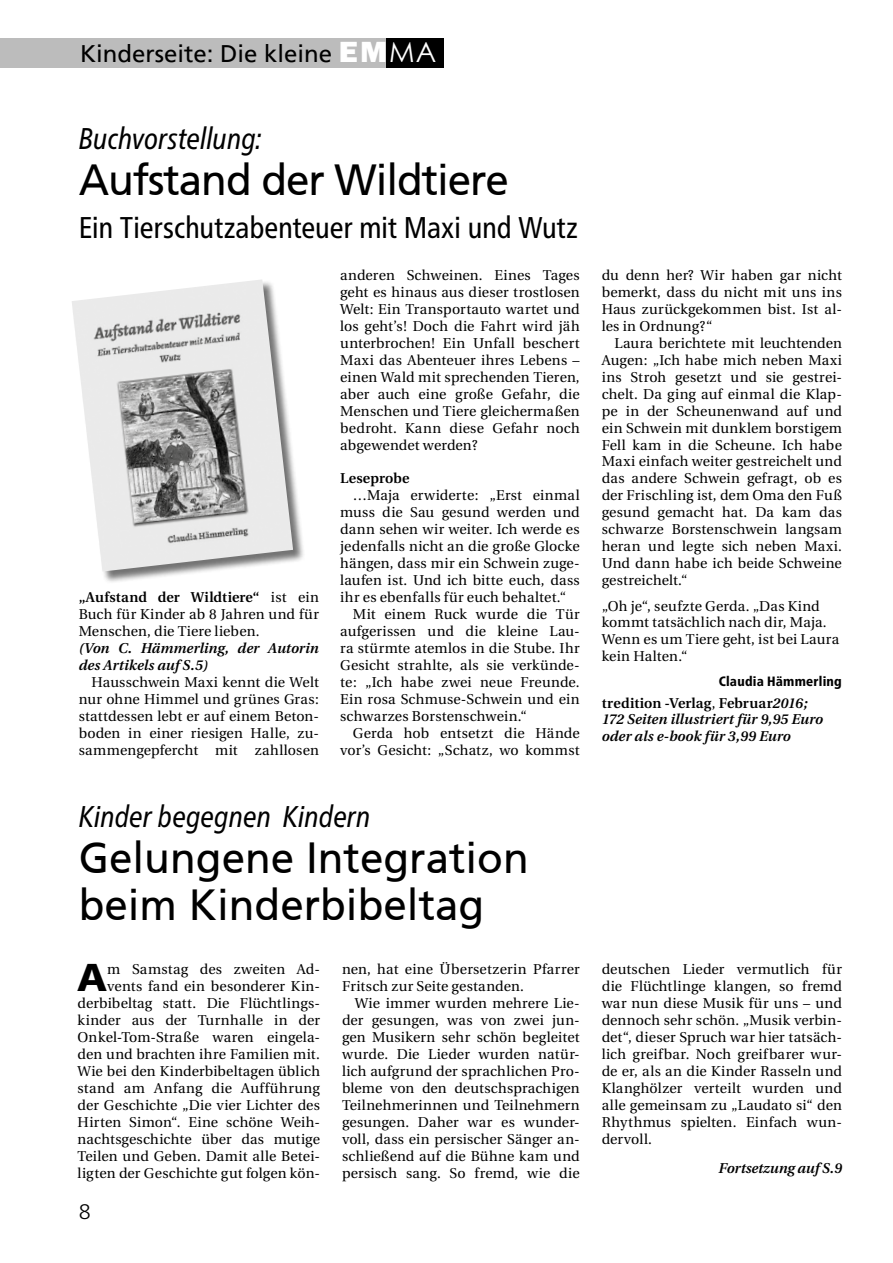
<style>
.page{position:relative;width:893px;height:1263px;background:#fff}
.page>*{position:absolute;margin:0;border:0;box-sizing:border-box;transform-origin:0 0}
.t1{font:43.5px/46.5px "Frutiger CE";color:#000}
.t2{font:43.5px "Frutiger CE";letter-spacing:-.025em;color:#000}
.t3{font:900 38.55px "Frutiger CE";color:#000}
.t4{font:italic condensed 30px "Frutiger Neue LT Pro";letter-spacing:-.005em;color:#000}
.t5{font:condensed 30px "Frutiger Neue LT Pro";letter-spacing:-.01em;color:#000}
.t6{font:24px "Frutiger LT";color:#000}
.t7{font:300 21px "Frutiger Neue LT Pro";color:#000}
.t8{font:14.25px/17px "Utopia";letter-spacing:.01em;color:#000;text-align:justify}
.t9{font:italic 600 14.25px/17px "Utopia";letter-spacing:.005em;color:#000}
.t10{font:600 14.25px "Utopia";letter-spacing:.01em;color:#000}
.t11{font:800 condensed 13.5px "Frutiger Neue LT Pro";letter-spacing:.02em;color:#000}
.s1{font-family:"Franklin Gothic";font-weight:800;font-size:30px;color:#fff}
.s2{font-family:"Century Gothic";font-size:27.75px;color:#fff}
.s3{font-weight:600}
.s4{font-style:normal}
.s5{font-weight:400;font-style:normal}
</style>
<div class="page">
<div style="left:0;top:38px;width:443px;height:30px;background:#bcbcbc"></div>
<div style="left:386px;top:38px;width:57px;height:30px;background:#000"></div>
<div style="left:72px;top:280px;width:233px;height:303px;background:#000;opacity:.55"></div>
<img style="left:72px;top:279px;width:221px;height:292px">
<h3 class="t6" style="left:80px;top:39px;width:358px">Kinderseite: Die kleine <span class="s1">EM</span><span class="s2">MA</span></h3>
<h3 class="t4" style="left:79px;top:120px;width:185px">Buchvorstellung:</h3>
<h1 class="t2" style="left:79px;top:155px;width:432px">Aufstand der Wildtiere</h1>
<h3 class="t5" style="left:79px;top:210px;width:501px">Ein Tierschutzabenteuer mit Maxi und Wutz</h3>
<p class="t8" style="left:79px;top:589px;width:242px"><span class="s3">„Aufstand der Wildtiere“</span> ist ein Buch für Kinder ab 8 Jahren und für Menschen, die Tiere lieben.</p>
<p class="t9" style="left:79px;top:640px;width:242px">(Von C. Hämmerling, der Autorin des Artikels auf S.5)</p>
<p class="t8" style="left:79px;top:674px;width:242px;text-indent:13px">Hausschwein Maxi kennt die Welt nur ohne Himmel und grünes Gras: stattdessen lebt er auf einem Beton&shy;boden in einer riesigen Halle, zu&shy;sammengepfercht mit zahllosen</p>
<p class="t8" style="left:340px;top:267px;width:241px">anderen Schweinen. Eines Tages geht es hinaus aus dieser trostlosen Welt: Ein Transportauto wartet und los geht’s! Doch die Fahrt wird jäh unterbrochen! Ein Unfall beschert Maxi das Abenteuer ihres Lebens – einen Wald mit sprechenden Tieren, aber auch eine große Gefahr, die Menschen und Tiere gleichermaßen bedroht. Kann diese Gefahr noch abgewendet werden?</p>
<p class="t10" style="left:340px;top:470px;width:71px">Leseprobe</p>
<p class="t8" style="left:353px;top:487px;width:228px">…Maja erwiderte: „Erst einmal</p>
<p class="t8" style="left:340px;top:504px;width:241px">muss die Sau gesund werden und</p>
<p class="t8" style="left:340px;top:521px;width:241px">dann sehen wir weiter. Ich werde es</p>
<p class="t8" style="left:340px;top:538px;width:241px">jedenfalls nicht an die große Glocke</p>
<p class="t8" style="left:340px;top:555px;width:241px">hängen, dass mir ein Schwein zuge-</p>
<p class="t8" style="left:340px;top:572px;width:241px">laufen ist. Und ich bitte euch, dass</p>
<p class="t8" style="left:340px;top:589px;width:228px">ihr es ebenfalls für euch behaltet.“</p>
<p class="t8" style="left:353px;top:606px;width:228px">Mit einem Ruck wurde die Tür</p>
<p class="t8" style="left:340px;top:623px;width:241px">aufgerissen und die kleine Lau-</p>
<p class="t8" style="left:340px;top:640px;width:241px">ra stürmte atemlos in die Stube. Ihr</p>
<p class="t8" style="left:340px;top:657px;width:241px">Gesicht strahlte, als sie verkünde-</p>
<p class="t8" style="left:340px;top:674px;width:241px">te: „Ich habe zwei neue Freunde.</p>
<p class="t8" style="left:340px;top:691px;width:241px">Ein rosa Schmuse-Schwein und ein</p>
<p class="t8" style="left:340px;top:708px;width:188px">schwarzes Borstenschwein.“</p>
<p class="t8" style="left:353px;top:724px;width:228px">Gerda hob entsetzt die Hände</p>
<p class="t8" style="left:340px;top:741px;width:241px">vor’s Gesicht: „Schatz, wo kommst</p>
<h3 class="t4" style="left:79px;top:799px;width:293px">Kinder begegnen Kindern</h3>
<h1 class="t1" style="left:79px;top:835px;width:452px">Gelungene Integration beim Kinderbibeltag</h1>
<h2 class="t3" style="left:77px;top:955px;width:31px">A</h2>
<p class="t8" style="left:342px;top:961px;width:239px">nen, hat eine Übersetzerin Pfarrer<br>Fritsch zur Seite gestanden.</p>
<p class="t8" style="left:342px;top:995px;width:239px;text-indent:13px">Wie immer wurden mehrere Lie&shy;der gesungen, was von zwei jun&shy;gen Musikern sehr schön begleitet wurde. Die Lieder wurden natür&shy;lich aufgrund der sprachlichen Pro&shy;bleme von den deutschsprachigen Teilnehmerinnen und Teilnehmern gesungen. Daher war es wunder&shy;voll, dass ein persischer Sänger an&shy;schließend auf die Bühne kam und persisch sang. So fremd, wie die</p>
<p class="t8" style="left:78px;top:961px;width:244px;text-align:right">m Samstag des zweiten Ad&shy;vents fand ein besonderer Kin&shy;derbibeltag statt. Die Flüchtlings&shy;kinder aus der Turnhalle in der Onkel-Tom-Straße waren eingela&shy;den und brachten ihre Familien mit.<br>Wie bei den Kinderbibeltagen üblich stand am Anfang die Aufführung der Geschichte „Die vier Lichter des Hirten Simon“. Eine schöne Weih&shy;nachtsgeschichte über das mutige Teilen und Geben. Damit alle Betei&shy;ligten der Geschichte gut folgen kön-</p>
<h3 class="t7" style="left:79px;top:1199px;width:14px">8</h3>
<p class="t8" style="left:602px;top:267px;width:242px">du denn her? Wir haben gar nicht bemerkt, dass du nicht mit uns ins Haus zurückgekommen bist. Ist al&shy;les in Ordnung?“</p>
<p class="t8" style="left:602px;top:335px;width:242px;text-indent:13px">Laura berichtete mit leuchtenden Augen: „Ich habe mich neben Maxi ins Stroh gesetzt und sie gestrei&shy;chelt. Da ging auf einmal die Klap&shy;pe in der Scheunenwand auf und ein Schwein mit dunklem borstigem Fell kam in die Scheune. Ich habe Maxi einfach weiter gestreichelt und das andere Schwein gefragt, ob es der Frischling ist, dem Oma den Fuß gesund gemacht hat. Da kam das schwarze Borstenschwein langsam heran und legte sich neben Maxi.<br>Und dann habe ich beide Schweine gestreichelt.“</p>
<p class="t8" style="left:602px;top:597px;width:239px;text-align:left">„Oh je“, seufzte Gerda. „Das Kind kommt tatsächlich nach dir, Maja.<br>Wenn es um Tiere geht, ist bei Laura kein Halten.“</p>
<p class="t11" style="left:719px;top:674px;width:125px">Claudia Hämmerling</p>
<p class="t9" style="left:602px;top:694px;width:223px"><span class="s4">tredition -Verlag</span><span class="s5">,</span> <span class="s4">Februar</span>2016;<br>172 Seiten illustriert für 9,95 Euro oder als e-book für 3,99 Euro</p>
<p class="t8" style="left:602px;top:961px;width:242px">deutschen Lieder vermutlich für die Flüchtlinge klangen, so fremd war nun diese Musik für uns – und dennoch sehr schön. „Musik verbin&shy;det“, dieser Spruch war hier tatsäch&shy;lich greifbar. Noch greifbarer wur&shy;de er, als an die Kinder Rasseln und Klanghölzer verteilt wurden und alle gemeinsam zu „Laudato si“ den Rhythmus spielten. Einfach wun&shy;dervoll.</p>
<p class="t9" style="left:719px;top:1160px;width:125px">Fortsetzung auf S.9</p>
</div>
